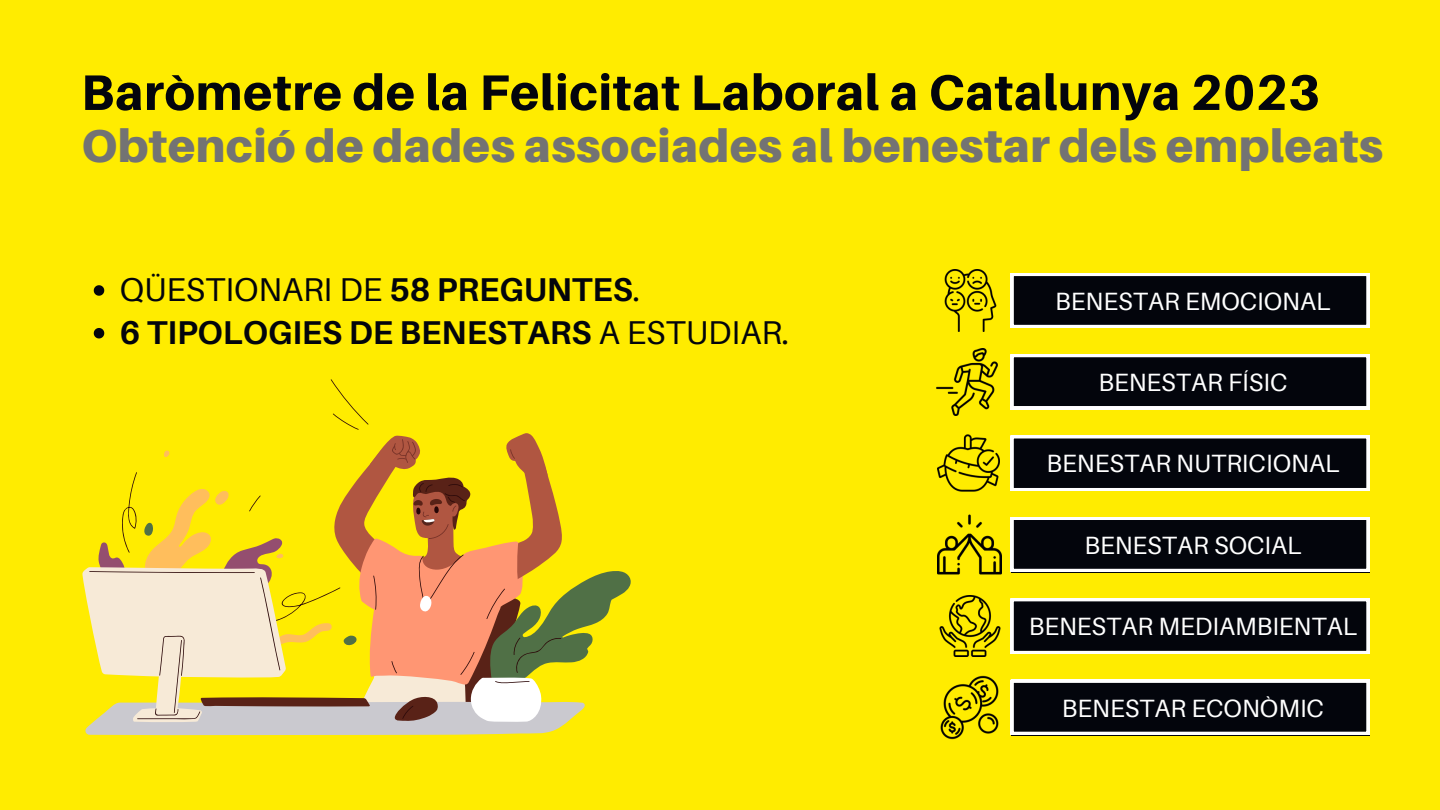
<style>
.page{position:relative;width:1440px;height:810px;background:#ffec00}
.page>*{position:absolute;margin:0;border:0;box-sizing:border-box;transform-origin:0 0}
.t1{font:800 50px "Aileron";letter-spacing:.01em;color:#03050c}
.t2{font:900 46px "Aileron";letter-spacing:.01em;color:#737373}
.t3{font:700 33px/42.8px "Aileron";color:#03050c}
.t4{font:25px "Aileron";color:#fff}
.s1{font-weight:400}
</style>
<div class="page">
<svg style="left:1011px;top:435px;width:358px;height:56px;background:#23252b"></svg>
<svg style="left:94px;top:285px;width:10px;height:11px"></svg>
<svg style="left:94px;top:328px;width:10px;height:10px"></svg>
<svg style="left:1011px;top:517px;width:358px;height:55px;background:#23242a"></svg>
<svg style="left:1011px;top:598px;width:358px;height:56px;background:#23252b"></svg>
<svg style="left:1011px;top:680px;width:358px;height:55px;background:#23242a"></svg>
<svg style="left:1011px;top:273px;width:358px;height:55px;background:#23242a"></svg>
<svg style="left:1011px;top:354px;width:358px;height:55px;background:#23242a"></svg>
<svg style="left:82px;top:379px;width:549px;height:356px"></svg>
<img style="left:940px;top:675px;width:59px;height:65px">
<img style="left:937px;top:514px;width:65px;height:61px">
<img style="left:939px;top:596px;width:61px;height:61px">
<img style="left:937px;top:434px;width:63px;height:58px">
<img style="left:944px;top:269px;width:53px;height:63px">
<img style="left:936px;top:349px;width:62px;height:66px">
<h1 class="t1" style="left:81px;top:61px;width:1241px">Baròmetre de la Felicitat Laboral a Catalunya 2023</h1>
<h2 class="t2" style="left:81px;top:118px;width:1304px">Obtenció de dades associades al benestar dels empleats</h2>
<h3 class="t3" style="left:120px;top:267px;width:671px"><span class="s1">QÜESTIONARI DE</span> 58 PREGUNTES<span class="s1">.<br></span>6 TIPOLOGIES DE BENESTARS <span class="s1">A ESTUDIAR.</span></h3>
<p class="t4" style="left:1055px;top:286px;width:277px">BENESTAR EMOCIONAL</p>
<p class="t4" style="left:1098px;top:367px;width:191px">BENESTAR FÍSIC</p>
<p class="t4" style="left:1046px;top:448px;width:294px">BENESTAR NUTRICIONAL</p>
<p class="t4" style="left:1084px;top:530px;width:219px">BENESTAR SOCIAL</p>
<p class="t4" style="left:1029px;top:611px;width:330px">BENESTAR MEDIAMBIENTAL</p>
<p class="t4" style="left:1062px;top:692px;width:264px">BENESTAR ECONÒMIC</p>
</div>
